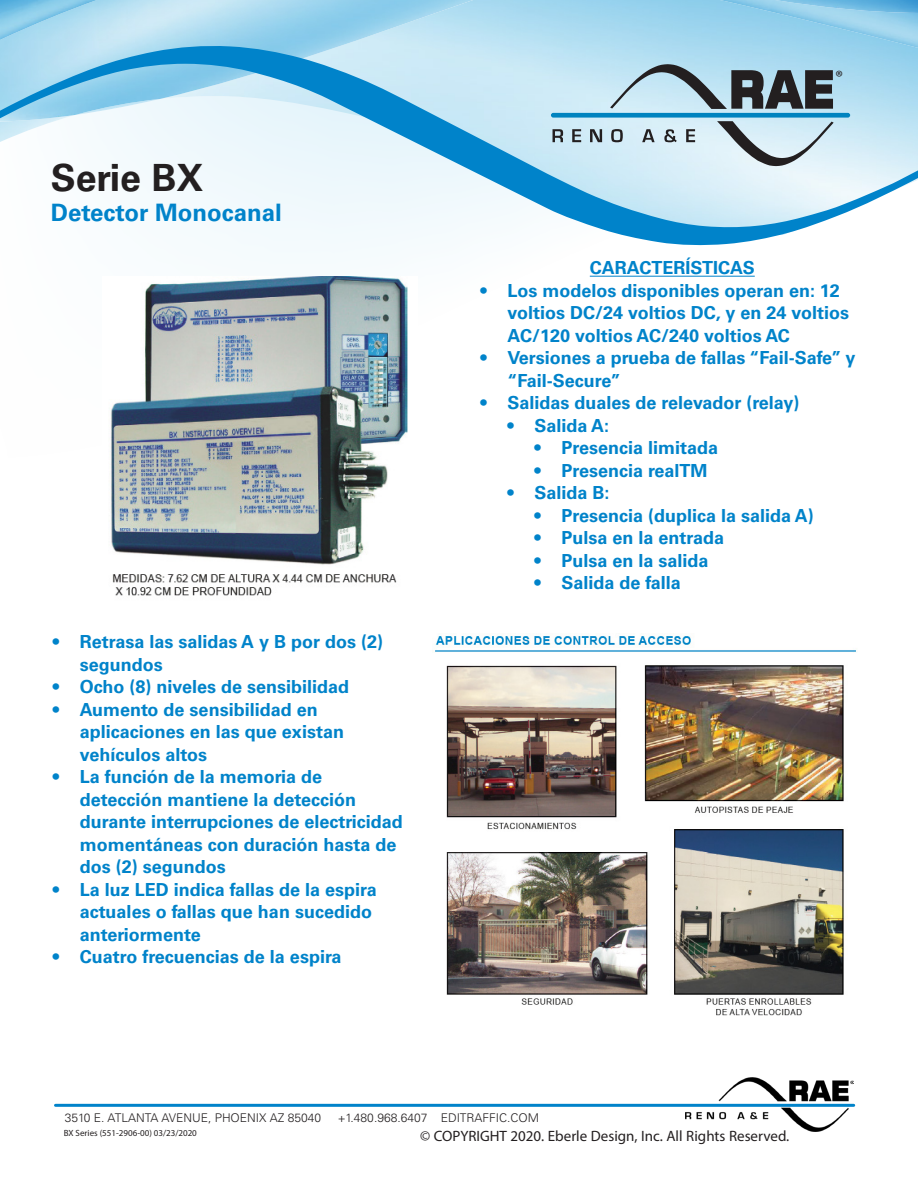
<style>
.page{position:relative;width:918px;height:1188px;background:#fff}
.page>*{position:absolute;margin:0;border:0;box-sizing:border-box;transform-origin:0 0}
.t1{font:700 37.5px "Univers LT Std";color:#231f20}
.t2{font:700 24px "Univers LT Std";color:#0083ca}
.t3{font:700 18px/22.5px "Univers LT Std";color:#0083ca}
.t4{font:18px "Myriad Pro";color:#231f20}
.t5{font:15px "Myriad Pro";color:#231f20}
.t6{font:300 12px "Univers LT Std";color:#231f20}
.t7{font:9px "Myriad Pro";color:#231f20}
</style>
<div class="page">
<img style="left:0;top:0;width:473px;height:45px">
<img style="left:0;top:0;width:97px;height:40px">
<img style="left:720px;top:0;width:198px;height:45px">
<img style="left:775px;top:0;width:143px;height:13px">
<svg style="left:0;top:45px;width:918px;height:201px"></svg>
<hr style="left:56px;top:1104px;width:798px;height:3px;background:#0083ca">
<img style="left:686px;top:1078px;width:167px;height:54px">
<img style="left:110px;top:276px;width:298px;height:320px">
<hr style="left:590px;top:276px;width:165px;height:1px;background:#0083ca">
<img style="left:435px;top:634px;width:421px;height:382px">
<svg style="left:610px;top:64px;width:223px;height:45px;background:#859aa4"></svg>
<svg style="left:717px;top:121px;width:117px;height:45px;background:#b8c8cf"></svg>
<div style="left:551px;top:113px;width:299px;height:5px;background:#0083bf;border-radius:2px"></div>
<svg style="left:553px;top:129px;width:10px;height:13px"></svg>
<svg style="left:572px;top:129px;width:9px;height:13px"></svg>
<svg style="left:590px;top:129px;width:12px;height:13px"></svg>
<svg style="left:611px;top:129px;width:12px;height:13px"></svg>
<svg style="left:642px;top:129px;width:13px;height:13px"></svg>
<svg style="left:664px;top:129px;width:13px;height:13px"></svg>
<svg style="left:686px;top:129px;width:9px;height:13px"></svg>
<p class="t1" style="left:51px;top:156px;width:154px">Serie BX</p>
<p class="t2" style="left:51px;top:199px;width:233px">Detector Monocanal</p>
<p class="t3" style="left:80px;top:631px;width:305px;text-indent:-27px">• Retrasa las salidas A y B por dos (2) segundos</p>
<p class="t3" style="left:53px;top:676px;width:298px">• Ocho (8) niveles de sensibilidad</p>
<p class="t3" style="left:80px;top:698px;width:266px;text-indent:-27px">• Aumento de sensibilidad en aplicaciones en las que existan vehículos altos</p>
<p class="t3" style="left:80px;top:766px;width:324px;text-indent:-27px">• La función de la memoria de detección mantiene la detección durante interrupciones de electricidad momentáneas con duración hasta de dos (2) segundos</p>
<p class="t3" style="left:80px;top:878px;width:299px;text-indent:-27px">• La luz LED indica fallas de la espira actuales o fallas que han sucedido anteriormente</p>
<p class="t3" style="left:53px;top:946px;width:290px">• Cuatro frecuencias de la espira</p>
<p class="t4" style="left:835px;top:66px;width:9px">®</p>
<p class="t3" style="left:590px;top:257px;width:166px">CARACTERÍSTICAS</p>
<p class="t3" style="left:508px;top:279px;width:343px;text-indent:-27px">• Los modelos disponibles operan en: 12 voltios DC/24 voltios DC, y en 24 voltios<br>AC/120 voltios AC/240 voltios AC</p>
<p class="t3" style="left:508px;top:347px;width:350px;text-indent:-27px">• Versiones a prueba de fallas “Fail-Safe” y “Fail-Secure”</p>
<p class="t3" style="left:481px;top:392px;width:320px">• Salidas duales de relevador (relay)</p>
<p class="t3" style="left:508px;top:414px;width:103px">• Salida A:</p>
<p class="t3" style="left:535px;top:437px;width:185px">• Presencia limitada</p>
<p class="t3" style="left:535px;top:459px;width:174px">• Presencia realTM</p>
<p class="t3" style="left:508px;top:482px;width:104px">• Salida B:</p>
<p class="t3" style="left:535px;top:504px;width:281px">• Presencia (duplica la salida A)</p>
<p class="t3" style="left:535px;top:527px;width:191px">• Pulsa en la entrada</p>
<p class="t3" style="left:535px;top:549px;width:176px">• Pulsa en la salida</p>
<p class="t3" style="left:535px;top:572px;width:148px">• Salida de falla</p>
<p class="t6" style="left:65px;top:1111px;width:258px">3510 E. ATLANTA AVENUE, PHOENIX AZ 85040</p>
<p class="t6" style="left:338px;top:1111px;width:203px">+1.480.968.6407 EDITRAFFIC.COM</p>
<p class="t7" style="left:64px;top:1128px;width:135px">BX Series (551-2906-00) 03/23/2020</p>
<p class="t5" style="left:420px;top:1127px;width:371px">© COPYRIGHT 2020. Eberle Design, Inc. All Rights Reserved.</p>
</div>
